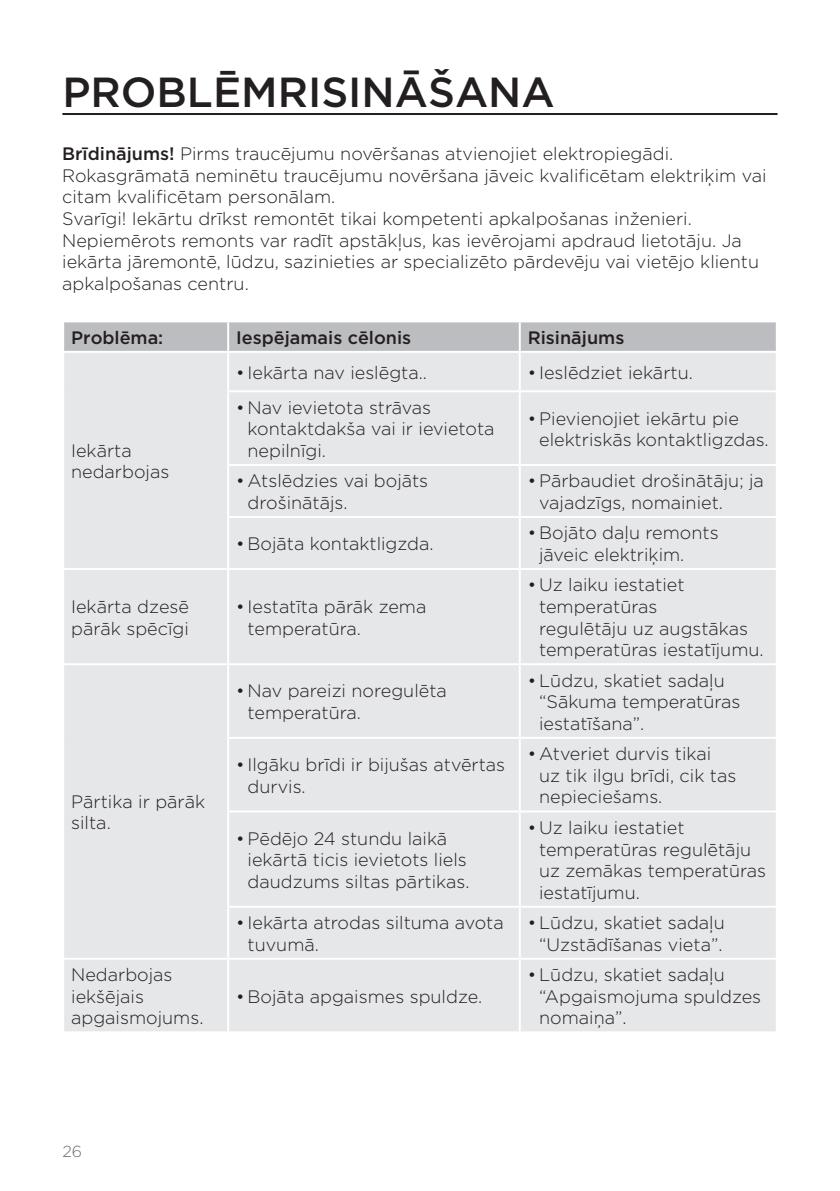
<style>
.page{position:relative;width:840px;height:1191px;background:#fff}
.page>*{position:absolute;margin:0;border:0;box-sizing:border-box;transform-origin:0 0}
.glavni_naslov{font:500 42px "Gotham";color:#231f20}
.seznam{font:300 18px/21.6px "Gotham";color:#231f20}
.tabele_tekst{font:300 18px/21.6px "Gotham";color:#231f20}
.tabele_tekst-2{font:500 18px "Gotham";color:#231f20}
.tabela_tekst{font:500 18px "Gotham";color:#231f20}
.t1{font:300 16px "Gotham";color:#6c6d70}
.s1{font-weight:500}
</style>
<div class="page">
<hr style="left:62px;top:113px;width:715px;height:2px;background:#231f20">
<svg style="left:64px;top:322px;width:711px;height:29px;background:#bdbec1"></svg>
<div style="left:64px;top:353px;width:711px;height:678px;background:#e6e7e9"></div>
<hr style="left:227px;top:322px;width:2px;height:29px;background:#fff">
<hr style="left:518px;top:322px;width:2px;height:29px;background:#fff">
<hr style="left:227px;top:353px;width:2px;height:37px;background:#fff">
<hr style="left:518px;top:353px;width:2px;height:37px;background:#fff">
<hr style="left:227px;top:390px;width:292px;height:2px;background:#fff">
<hr style="left:227px;top:392px;width:2px;height:72px;background:#fff">
<hr style="left:519px;top:390px;width:258px;height:2px;background:#fff">
<hr style="left:518px;top:392px;width:2px;height:72px;background:#fff">
<hr style="left:227px;top:464px;width:292px;height:2px;background:#fff">
<hr style="left:227px;top:466px;width:2px;height:50px;background:#fff">
<hr style="left:519px;top:464px;width:258px;height:2px;background:#fff">
<hr style="left:518px;top:466px;width:2px;height:50px;background:#fff">
<hr style="left:227px;top:516px;width:292px;height:2px;background:#fff">
<hr style="left:227px;top:518px;width:2px;height:50px;background:#fff">
<hr style="left:519px;top:516px;width:258px;height:2px;background:#fff">
<hr style="left:518px;top:518px;width:2px;height:50px;background:#fff">
<hr style="left:62px;top:568px;width:166px;height:2px;background:#fff">
<hr style="left:228px;top:568px;width:291px;height:2px;background:#fff">
<hr style="left:227px;top:570px;width:2px;height:93px;background:#fff">
<hr style="left:519px;top:568px;width:258px;height:2px;background:#fff">
<hr style="left:518px;top:570px;width:2px;height:93px;background:#fff">
<hr style="left:62px;top:663px;width:166px;height:2px;background:#fff">
<hr style="left:228px;top:663px;width:291px;height:2px;background:#fff">
<hr style="left:227px;top:665px;width:2px;height:72px;background:#fff">
<hr style="left:519px;top:663px;width:258px;height:2px;background:#fff">
<hr style="left:518px;top:665px;width:2px;height:72px;background:#fff">
<hr style="left:227px;top:737px;width:292px;height:2px;background:#fff">
<hr style="left:227px;top:739px;width:2px;height:71px;background:#fff">
<hr style="left:519px;top:737px;width:258px;height:2px;background:#fff">
<hr style="left:518px;top:739px;width:2px;height:71px;background:#fff">
<hr style="left:227px;top:810px;width:292px;height:2px;background:#fff">
<hr style="left:227px;top:812px;width:2px;height:93px;background:#fff">
<hr style="left:519px;top:810px;width:258px;height:2px;background:#fff">
<hr style="left:518px;top:812px;width:2px;height:93px;background:#fff">
<hr style="left:227px;top:905px;width:292px;height:2px;background:#fff">
<hr style="left:227px;top:907px;width:2px;height:50px;background:#fff">
<hr style="left:519px;top:905px;width:258px;height:2px;background:#fff">
<hr style="left:518px;top:907px;width:2px;height:50px;background:#fff">
<hr style="left:62px;top:957px;width:166px;height:2px;background:#fff">
<hr style="left:228px;top:957px;width:291px;height:2px;background:#fff">
<hr style="left:227px;top:959px;width:2px;height:72px;background:#fff">
<hr style="left:519px;top:957px;width:258px;height:2px;background:#fff">
<hr style="left:518px;top:959px;width:2px;height:72px;background:#fff">
<p class="glavni_naslov" style="left:62px;top:65px;width:493px">PROBLĒMRISINĀŠANA</p>
<p class="seznam" style="left:62px;top:142px;width:705px"><span class="s1">Brīdinājums!</span> Pirms traucējumu novēršanas atvienojiet elektropiegādi.<br>Rokasgrāmatā neminētu traucējumu novēršana jāveic kvalificētam elektriķim vai citam kvalificētam personālam.</p>
<p class="seznam" style="left:62px;top:207px;width:698px">Svarīgi! Iekārtu drīkst remontēt tikai kompetenti apkalpošanas inženieri.<br>Nepiemērots remonts var radīt apstākļus, kas ievērojami apdraud lietotāju. Ja iekārta jāremontē, lūdzu, sazinieties ar specializēto pārdevēju vai vietējo klientu apkalpošanas centru.</p>
<p class="tabela_tekst" style="left:71px;top:326px;width:94px">Problēma:</p>
<p class="tabele_tekst-2" style="left:236px;top:326px;width:176px">Iespējamais cēlonis</p>
<p class="tabele_tekst-2" style="left:527px;top:326px;width:98px">Risinājums</p>
<p class="tabele_tekst" style="left:71px;top:439px;width:100px">Iekārta nedarbojas</p>
<p class="seznam" style="left:236px;top:361px;width:192px">• Iekārta nav ieslēgta..</p>
<p class="seznam" style="left:527px;top:361px;width:166px">• Ieslēdziet iekārtu.</p>
<p class="seznam" style="left:247px;top:396px;width:248px;text-indent:-11px">• Nav ievietota strāvas kontaktdakša vai ir ievietota nepilnīgi.</p>
<p class="seznam" style="left:539px;top:407px;width:231px;text-indent:-11px">• Pievienojiet iekārtu pie elektriskās kontaktligzdas.</p>
<p class="seznam" style="left:247px;top:470px;width:182px;text-indent:-11px">• Atslēdzies vai bojāts drošinātājs.</p>
<p class="seznam" style="left:539px;top:470px;width:226px;text-indent:-11px">• Pārbaudiet drošinātāju; ja vajadzīgs, nomainiet.</p>
<p class="seznam" style="left:236px;top:532px;width:199px">• Bojāta kontaktligzda.</p>
<p class="seznam" style="left:539px;top:522px;width:181px;text-indent:-11px">• Bojāto daļu remonts jāveic elektriķim.</p>
<p class="tabele_tekst" style="left:71px;top:595px;width:119px">Iekārta dzesē pārāk spēcīgi</p>
<p class="seznam" style="left:247px;top:595px;width:180px;text-indent:-11px">• Iestatīta pārāk zema temperatūra.</p>
<p class="seznam" style="left:539px;top:574px;width:226px;text-indent:-11px">• Uz laiku iestatiet temperatūras<br>regulētāju uz augstākas temperatūras iestatījumu.</p>
<p class="tabele_tekst" style="left:71px;top:790px;width:135px">Pārtika ir pārāk silta.</p>
<p class="tabele_tekst" style="left:71px;top:963px;width:134px">Nedarbojas iekšējais apgaismojums.</p>
<p class="seznam" style="left:247px;top:680px;width:201px;text-indent:-11px">• Nav pareizi noregulēta temperatūra.</p>
<p class="seznam" style="left:539px;top:669px;width:203px;text-indent:-11px">• Lūdzu, skatiet sadaļu “Sākuma temperatūras iestatīšana”.</p>
<p class="seznam" style="left:247px;top:753px;width:259px;text-indent:-11px">• Ilgāku brīdi ir bijušas atvērtas durvis.</p>
<p class="seznam" style="left:539px;top:742px;width:199px;text-indent:-11px">• Atveriet durvis tikai uz tik ilgu brīdi, cik tas nepieciešams.</p>
<p class="seznam" style="left:247px;top:827px;width:223px;text-indent:-11px">• Pēdējo 24 stundu laikā iekārtā ticis ievietots liels daudzums siltas pārtikas.</p>
<p class="seznam" style="left:539px;top:816px;width:228px;text-indent:-11px">• Uz laiku iestatiet temperatūras regulētāju uz zemākas temperatūras iestatījumu.</p>
<p class="seznam" style="left:247px;top:911px;width:258px;text-indent:-11px">• Iekārta atrodas siltuma avota tuvumā.</p>
<p class="seznam" style="left:527px;top:911px;width:198px;text-align:center">• Lūdzu, skatiet sadaļu “Uzstādīšanas vieta”.</p>
<p class="seznam" style="left:236px;top:985px;width:247px">• Bojāta apgaismes spuldze.</p>
<p class="seznam" style="left:539px;top:963px;width:223px;text-indent:-11px">• Lūdzu, skatiet sadaļu “Apgaismojuma spuldzes nomaiņa”.</p>
<p class="t1" style="left:62px;top:1140px;width:21px">26</p>
</div>
